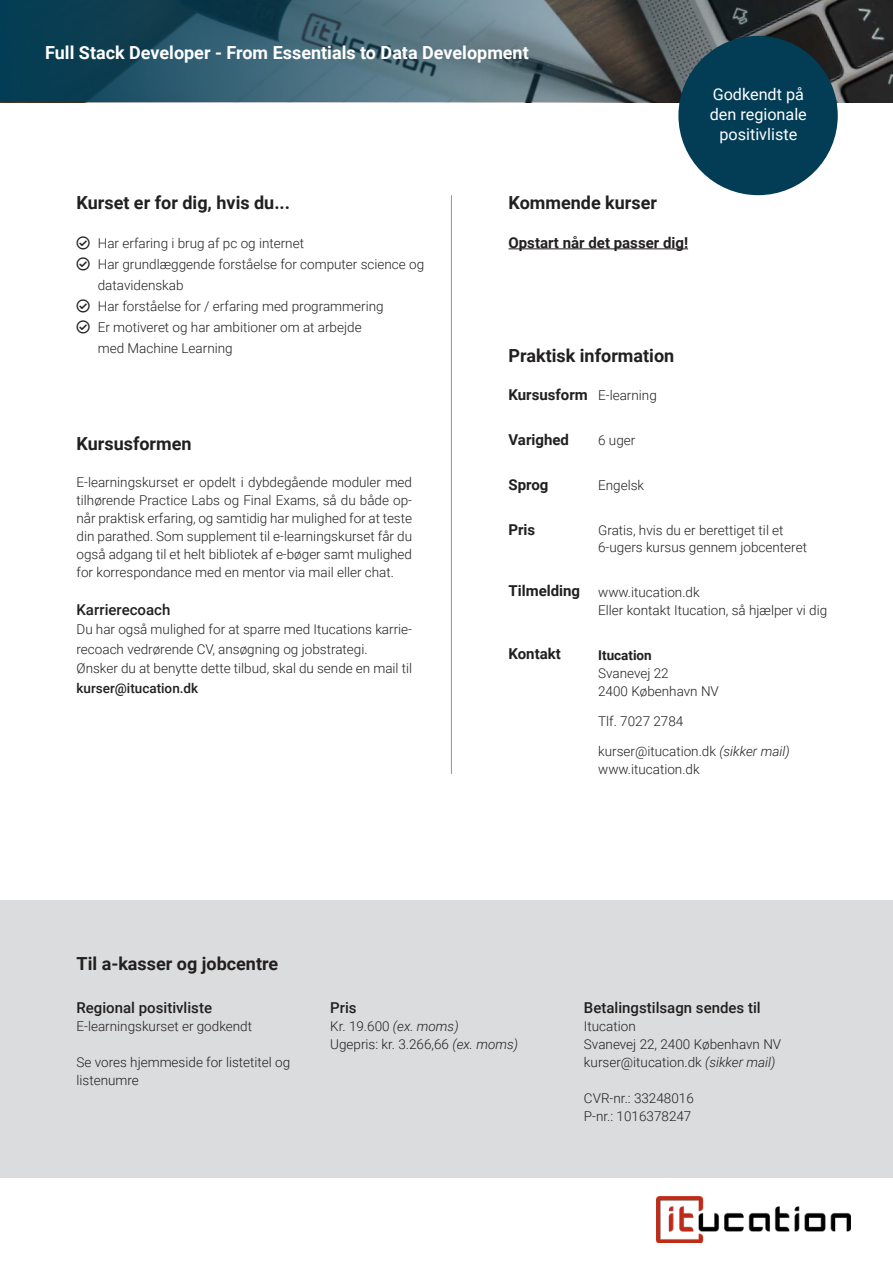
<style>
.page{position:relative;width:893px;height:1263px;background:#fff}
.page>*{position:absolute;margin:0;border:0;box-sizing:border-box;transform-origin:0 0}
.t1{font:700 18px "Roboto";color:#221f1f}
.t2{font:700 18px "Roboto";color:#fff}
.t3{font:16.2px/20.2px "Roboto";color:#fff;text-align:center}
.t4{font:700 15px "Roboto";color:#221f1f}
.t5{font:500 15px "Roboto";color:#221f1f}
.t6{font:300 13.5px/18px "Roboto";color:#221f1f}
.t7{font:500 13.5px "Roboto";color:#221f1f}
.t8{font:700 13.5px "Roboto";color:#221f1f}
.s1{font-style:italic}
</style>
<div class="page">
<img style="left:657px;top:1196px;width:193px;height:46px">
<img style="left:0;top:0;width:893px;height:103px">
<svg style="left:0;top:0;width:831px;height:102px;background:#3d5a66"></svg>
<hr style="left:451px;top:195px;width:1px;height:579px;background:#939597">
<div style="left:678px;top:36px;width:160px;height:159px;background:#023c55;border-radius:50%"></div>
<hr style="left:508px;top:248px;width:180px;height:1px;background:#221f1f">
<div style="left:0;top:900px;width:893px;height:278px;background:#dbdcde"></div>
<h1 class="t2" style="left:45px;top:45px;width:485px">Full Stack Developer - From Essentials to Data Development</h1>
<p class="t3" style="left:710px;top:83px;width:99px">Godkendt på den regionale positivliste</p>
<h1 class="t1" style="left:77px;top:195px;width:215px">Kurset er for dig, hvis du...</h1>
<p class="t6" style="left:98px;top:234px;width:328px;line-height:21px">Har erfaring i brug af pc og internet<br>Har grundlæggende forståelse for computer science og datavidenskab<br>Har forståelse for / erfaring med programmering<br>Er motiveret og har ambitioner om at arbejde<br>med Machine Learning</p>
<h1 class="t1" style="left:77px;top:436px;width:117px">Kursusformen</h1>
<p class="t6" style="left:77px;top:474px;width:337px;text-align:justify">E-learningskurset er opdelt i dybdegående moduler med tilhørende Practice Labs og Final Exams, så du både op&shy;når praktisk erfaring, og samtidig har mulighed for at teste din parathed. Som supplement til e-learningskurset får du også adgang til et helt bibliotek af e-bøger samt mulighed for korrespondance med en mentor via mail eller chat.</p>
<p class="t5" style="left:77px;top:603px;width:95px">Karrierecoach</p>
<p class="t6" style="left:77px;top:621px;width:337px;line-height:19.5px">Du har også mulighed for at sparre med Itucations karrie&shy;recoach vedrørende CV, ansøgning og jobstrategi.<br>Ønsker du at benytte dette tilbud, skal du sende en mail til</p>
<p class="t7" style="left:77px;top:682px;width:123px">kurser@itucation.dk</p>
<h1 class="t1" style="left:508px;top:195px;width:150px">Kommende kurser</h1>
<p class="t4" style="left:508px;top:236px;width:181px">Opstart når det passer dig!</p>
<h1 class="t1" style="left:508px;top:348px;width:167px">Praktisk information</h1>
<p class="t6" style="left:598px;top:387px;width:60px">E-learning</p>
<p class="t6" style="left:598px;top:432px;width:39px">6 uger</p>
<p class="t6" style="left:598px;top:477px;width:48px">Engelsk</p>
<p class="t6" style="left:598px;top:523px;width:210px;line-height:16.5px">Gratis, hvis du er berettiget til et<br>6-ugers kursus gennem jobcenteret</p>
<p class="t6" style="left:598px;top:584px;width:231px">www.itucation.dk<br>Eller kontakt Itucation, så hjælper vi dig</p>
<p class="t8" style="left:598px;top:649px;width:55px">Itucation</p>
<p class="t6" style="left:598px;top:665px;width:122px">Svanevej 22<br>2400 København NV</p>
<p class="t6" style="left:598px;top:713px;width:87px">Tlf. 7027 2784</p>
<p class="t6" style="left:598px;top:743px;width:193px">kurser@itucation.dk <span class="s1">(sikker mail) </span>www.itucation.dk</p>
<p class="t4" style="left:508px;top:388px;width:81px">Kursusform</p>
<p class="t4" style="left:508px;top:433px;width:62px">Varighed</p>
<p class="t4" style="left:508px;top:478px;width:41px">Sprog</p>
<p class="t4" style="left:508px;top:523px;width:28px">Pris</p>
<p class="t4" style="left:508px;top:585px;width:73px">Tilmelding</p>
<p class="t4" style="left:508px;top:648px;width:54px">Kontakt</p>
<h1 class="t1" style="left:77px;top:956px;width:203px">Til a-kasser og jobcentre</h1>
<p class="t5" style="left:77px;top:1001px;width:137px">Regional positivliste</p>
<p class="t6" style="left:77px;top:1018px;width:177px">E-learningskurset er godkendt</p>
<p class="t6" style="left:77px;top:1054px;width:215px">Se vores hjemmeside for listetitel og listenumre</p>
<p class="t5" style="left:330px;top:1001px;width:28px">Pris</p>
<p class="t6" style="left:330px;top:1018px;width:189px">Kr. 19.600 <span class="s1">(ex. moms)<br></span>Ugepris: kr. 3.266,66 <span class="s1">(ex. moms)</span></p>
<p class="t5" style="left:584px;top:1001px;width:178px">Betalingstilsagn sendes til</p>
<p class="t6" style="left:584px;top:1018px;width:199px">Itucation<br>Svanevej 22, 2400 København NV kurser@itucation.dk <span class="s1">(sikker mail)</span></p>
<p class="t6" style="left:584px;top:1090px;width:111px">CVR-nr.: 33248016<br>P-nr.: 1016378247</p>
</div>
